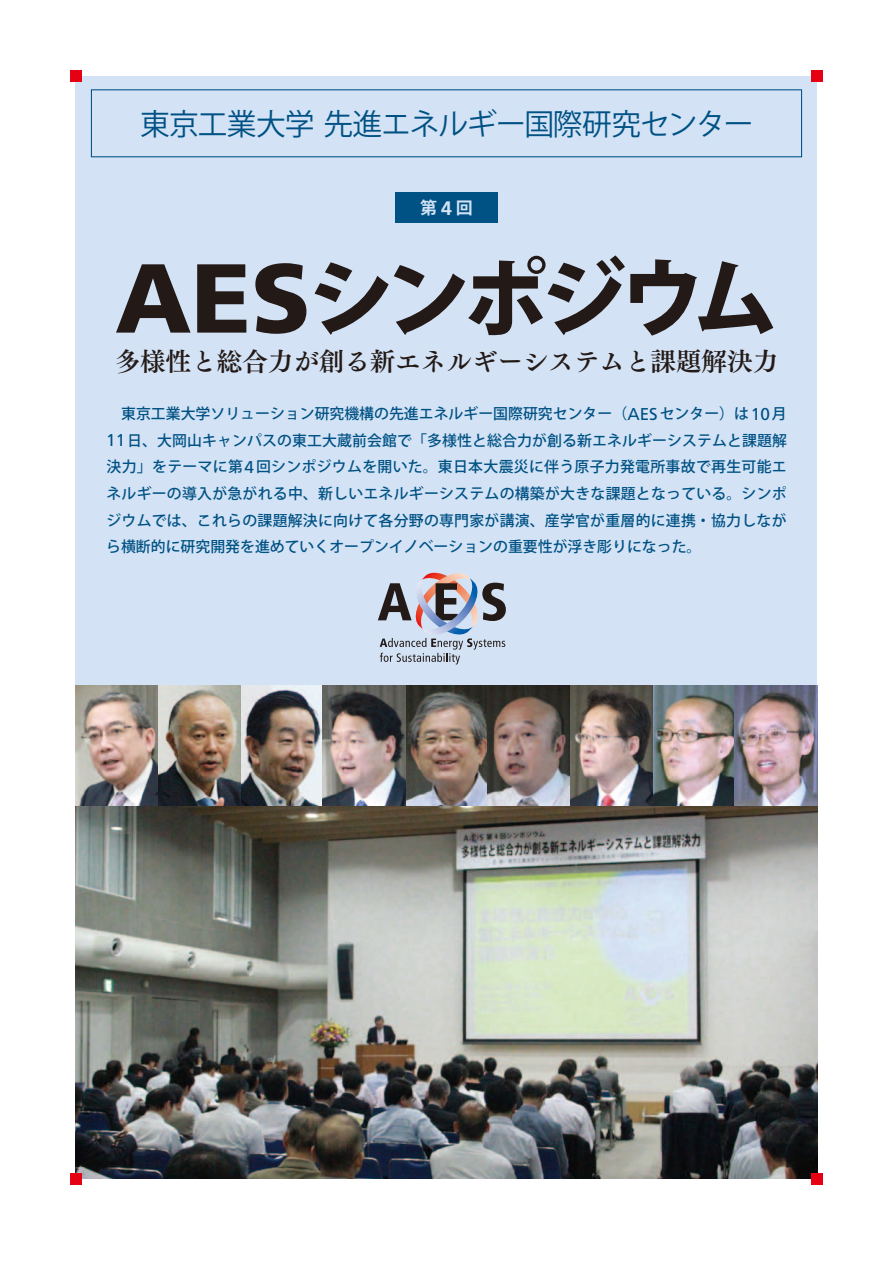
<style>
.page{position:relative;width:893px;height:1263px;background:#fff}
.page>*{position:absolute;margin:0;border:0;box-sizing:border-box;transform-origin:0 0}
.t1{font:800 85.05px "Koz Go Pro";letter-spacing:-.08em;color:#231916}
.t2{font:29.7px "Koz Go Pro";letter-spacing:-.03em;color:#005184}
.t3{font:25.5px "Tsuku Min Pro B";color:#231916}
.t4{font:700 19.5px "Frutiger";color:#d3e3f5}
.t5{font:17.1px "Frutiger";color:#005184}
.t6{font:700 16.95px "Koz Go Pro";color:#d3e3f5}
.t7{font:500 14.85px/26.5px "Koz Go Pro";letter-spacing:.015em;color:#005184}
.s1{font-family:"Frutiger";font-weight:900;font-size:97.8px}
.s2{font-family:"Frutiger";font-weight:400;font-size:17.1px}
</style>
<div class="page">
<div style="left:76px;top:76px;width:741px;height:1103px;background:#d3e3f5"></div>
<img style="left:76px;top:685px;width:741px;height:494px">
<div style="left:70px;top:70px;width:11px;height:11px;background:#e60013"></div>
<div style="left:811px;top:70px;width:12px;height:11px;background:#e60013"></div>
<div style="left:70px;top:1173px;width:11px;height:11px;background:#e60013"></div>
<div style="left:811px;top:1173px;width:12px;height:11px;background:#e60013"></div>
<div style="left:395px;top:192px;width:102px;height:31px;background:#005184"></div>
<div style="left:91px;top:89px;width:711px;height:68px;border:1px solid #005184"></div>
<img style="left:76px;top:685px;width:82px;height:121px">
<img style="left:405px;top:685px;width:83px;height:121px">
<img style="left:241px;top:685px;width:82px;height:121px">
<img style="left:158px;top:685px;width:83px;height:121px">
<img style="left:323px;top:685px;width:82px;height:121px">
<img style="left:652px;top:685px;width:83px;height:121px">
<img style="left:488px;top:685px;width:82px;height:121px">
<img style="left:735px;top:685px;width:82px;height:121px">
<svg style="left:378px;top:573px;width:128px;height:91px"></svg>
<h2 class="t2" style="left:140px;top:105px;width:615px">東京工業大学先進エネルギー国際研究センター</h2>
<p class="t6" style="left:420px;top:197px;width:19px">第</p>
<p class="t6" style="left:456px;top:197px;width:19px">回</p>
<h3 class="t4" style="left:441px;top:196px;width:12px">4</h3>
<h1 class="t1" style="left:115px;top:243px;width:664px"><span class="s1">AES</span>シンポジウム</h1>
<h3 class="t3" style="left:115px;top:342px;width:665px">多様性と総合力が創る新エネルギーシステムと課題解決力</h3>
<p class="t7" style="left:127px;top:401px;width:661px;text-indent:-6px">東京工業大学ソリューション研究機構の先進エネルギー国際研究センター（<span class="s2">AES</span>センター）は<br>日、大岡山キャンパスの東工大蔵前会館で「多様性と総合力が創る新エネルギーシステムと課題解</p>
<p class="t7" style="left:772px;top:401px;width:16px">月</p>
<p class="t5" style="left:751px;top:404px;width:21px">10</p>
<p class="t5" style="left:106px;top:430px;width:21px">11</p>
<p class="t7" style="left:256px;top:454px;width:532px">回シンポジウムを開いた。東日本大震災に伴う原子力発電所事故で再生可能エ</p>
<p class="t7" style="left:106px;top:454px;width:682px">決力」をテーマに第<br>ネルギーの導入が急がれる中、新しいエネルギーシステムの構築が大きな課題となっている。シンポジウムでは、これらの課題解決に向けて各分野の専門家が講演、産学官が重層的に連携・協力しながら横断的に研究開発を進めていくオープンイノベーションの重要性が浮き彫りになった。</p>
<p class="t5" style="left:245px;top:457px;width:11px">4</p>
</div>
